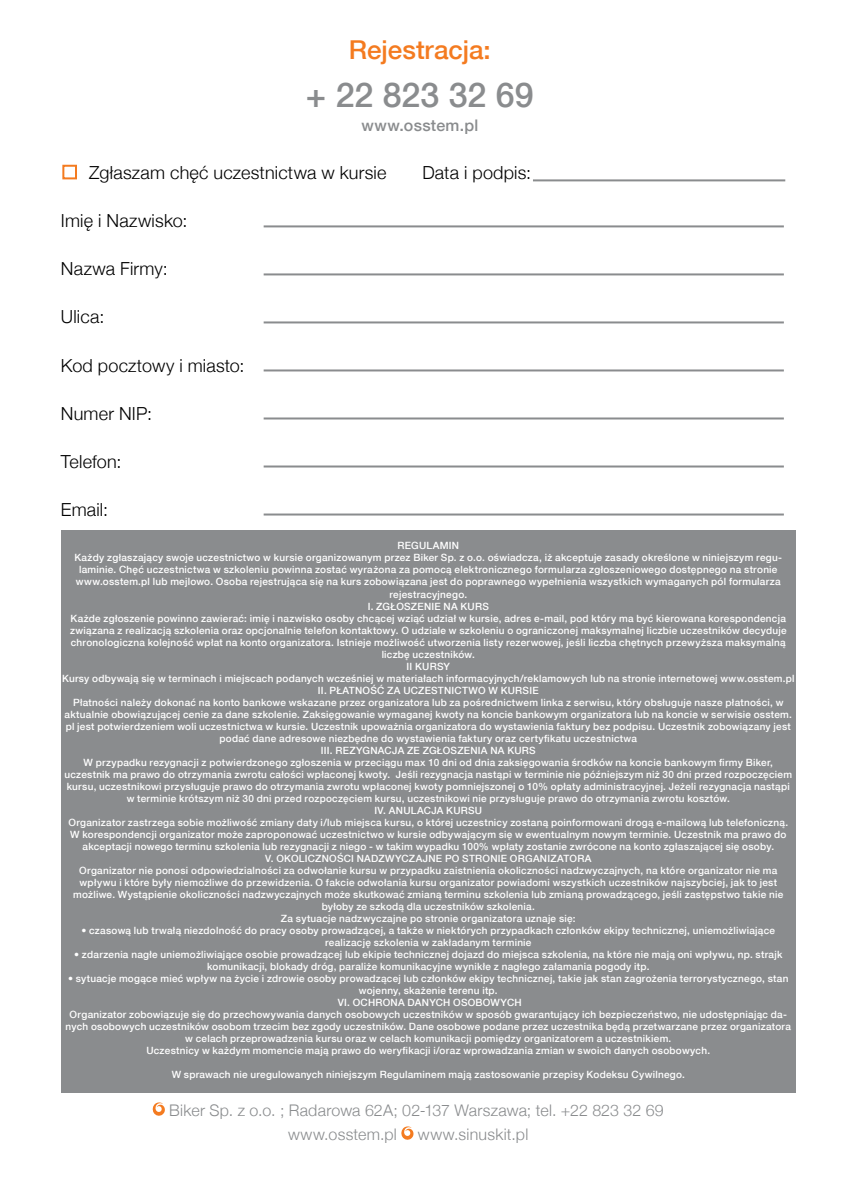
<style>
.page{position:relative;width:842px;height:1191px;background:#fff}
.page>*{position:absolute;margin:0;border:0;box-sizing:border-box;transform-origin:0 0}
.t1{font:500 34px "Helvetica Neue";letter-spacing:-.005em;color:#8a8c8e}
.t2{font:500 26px "Helvetica Neue";color:#f47b20}
.t3{font:300 18px "Helvetica Neue";letter-spacing:.01em;color:#000}
.t4{font:300 16px/24px "Helvetica Neue";letter-spacing:.015em;color:#8a8c8e}
.t5{font:500 16px "Helvetica Neue";letter-spacing:.02em;color:#8a8c8e}
.t6{font:500 10px/12px "Helvetica Neue";letter-spacing:.025em;color:#fff;text-align:center}
</style>
<div class="page">
<hr style="left:264px;top:273px;width:520px;height:2px;background:#8a8c8e">
<div style="left:62px;top:165px;width:15px;height:14px;border:2px solid #f47b20"></div>
<svg style="left:152px;top:1102px;width:13px;height:14px"></svg>
<svg style="left:401px;top:1126px;width:13px;height:14px"></svg>
<hr style="left:264px;top:321px;width:520px;height:2px;background:#8a8c8e">
<hr style="left:264px;top:369px;width:520px;height:2px;background:#8a8c8e">
<hr style="left:264px;top:417px;width:520px;height:2px;background:#8a8c8e">
<hr style="left:264px;top:465px;width:520px;height:2px;background:#8a8c8e">
<hr style="left:264px;top:513px;width:520px;height:2px;background:#8a8c8e">
<hr style="left:264px;top:225px;width:520px;height:2px;background:#8a8c8e">
<div style="left:61px;top:531px;width:735px;height:562px;background:#8a8c8e"></div>
<hr style="left:533px;top:179px;width:252px;height:2px;background:#8a8c8e">
<h2 class="t2" style="left:349px;top:29px;width:143px">Rejestracja:</h2>
<h1 class="t1" style="left:306px;top:68px;width:229px">+ 22 823 32 69</h1>
<h3 class="t5" style="left:361px;top:113px;width:118px">www.osstem.pl</h3>
<h3 class="t3" style="left:89px;top:158px;width:299px">Zgłaszam chęć uczestnictwa w kursie</h3>
<h3 class="t3" style="left:61px;top:206px;width:128px">Imię i Nazwisko:</h3>
<h3 class="t3" style="left:61px;top:254px;width:108px">Nazwa Firmy:</h3>
<h3 class="t3" style="left:61px;top:302px;width:45px">Ulica:</h3>
<h3 class="t3" style="left:61px;top:350px;width:185px">Kod pocztowy i miasto:</h3>
<h3 class="t3" style="left:61px;top:398px;width:93px">Numer NIP:</h3>
<h3 class="t3" style="left:61px;top:446px;width:62px">Telefon:</h3>
<h3 class="t3" style="left:61px;top:494px;width:49px">Email:</h3>
<h3 class="t3" style="left:422px;top:158px;width:110px">Data i podpis:</h3>
<p class="t6" style="left:62px;top:539px;width:734px">REGULAMIN<br>Każdy zgłaszający swoje uczestnictwo w kursie organizowanym przez Biker Sp. z o.o. oświadcza, iż akceptuje zasady określone w niniejszym regu&shy;laminie. Chęć uczestnictwa w szkoleniu powinna zostać wyrażona za pomocą elektronicznego formularza zgłoszeniowego dostępnego na stronie www.osstem.pl lub mejlowo. Osoba rejestrująca się na kurs zobowiązana jest do poprawnego wypełnienia wszystkich wymaganych pól formularza rejestracyjnego.<br>I. ZGŁOSZENIE NA KURS<br>Każde zgłoszenie powinno zawierać: imię i nazwisko osoby chcącej wziąć udział w kursie, adres e-mail, pod który ma być kierowana korespondencja związana z realizacją szkolenia oraz opcjonalnie telefon kontaktowy. O udziale w szkoleniu o ograniczonej maksymalnej liczbie uczestników decyduje chronologiczna kolejność wpłat na konto organizatora. Istnieje możliwość utworzenia listy rezerwowej, jeśli liczba chętnych przewyższa maksymalną liczbę uczestników.<br>II KURSY<br>Kursy odbywają się w terminach i miejscach podanych wcześniej w materiałach informacyjnych/reklamowych lub na stronie internetowej www.osstem.pl II. PŁATNOŚĆ ZA UCZESTNICTWO W KURSIE<br>Płatności należy dokonać na konto bankowe wskazane przez organizatora lub za pośrednictwem linka z serwisu, który obsługuje nasze płatności, w aktualnie obowiązującej cenie za dane szkolenie. Zaksięgowanie wymaganej kwoty na koncie bankowym organizatora lub na koncie w serwisie osstem. pl jest potwierdzeniem woli uczestnictwa w kursie. Uczestnik upoważnia organizatora do wystawienia faktury bez podpisu. Uczestnik zobowiązany jest podać dane adresowe niezbędne do wystawienia faktury oraz certyfikatu uczestnictwa<br>III. REZYGNACJA ZE ZGŁOSZENIA NA KURS<br>W przypadku rezygnacji z potwierdzonego zgłoszenia w przeciągu max 10 dni od dnia zaksięgowania środków na koncie bankowym firmy Biker, uczestnik ma prawo do otrzymania zwrotu całości wpłaconej kwoty. Jeśli rezygnacja nastąpi w terminie nie późniejszym niż 30 dni przed rozpoczęciem kursu, uczestnikowi przysługuje prawo do otrzymania zwrotu wpłaconej kwoty pomniejszonej o 10% opłaty administracyjnej. Jeżeli rezygnacja nastąpi w terminie krótszym niż 30 dni przed rozpoczęciem kursu, uczestnikowi nie przysługuje prawo do otrzymania zwrotu kosztów.<br>IV. ANULACJA KURSU<br>Organizator zastrzega sobie możliwość zmiany daty i/lub miejsca kursu, o której uczestnicy zostaną poinformowani drogą e-mailową lub telefoniczną.<br>W korespondencji organizator może zaproponować uczestnictwo w kursie odbywającym się w ewentualnym nowym terminie. Uczestnik ma prawo do akceptacji nowego terminu szkolenia lub rezygnacji z niego - w takim wypadku 100% wpłaty zostanie zwrócone na konto zgłaszającej się osoby.<br>V. OKOLICZNOŚCI NADZWYCZAJNE PO STRONIE ORGANIZATORA<br>Organizator nie ponosi odpowiedzialności za odwołanie kursu w przypadku zaistnienia okoliczności nadzwyczajnych, na które organizator nie ma wpływu i które były niemożliwe do przewidzenia. O fakcie odwołania kursu organizator powiadomi wszystkich uczestników najszybciej, jak to jest możliwe. Wystąpienie okoliczności nadzwyczajnych może skutkować zmianą terminu szkolenia lub zmianą prowadzącego, jeśli zastępstwo takie nie byłoby ze szkodą dla uczestników szkolenia.<br>Za sytuacje nadzwyczajne po stronie organizatora uznaje się:</p>
<p class="t6" style="left:81px;top:923px;width:695px">• czasową lub trwałą niezdolność do pracy osoby prowadzącej, a także w niektórych przypadkach członków ekipy technicznej, uniemożliwiające realizację szkolenia w zakładanym terminie</p>
<p class="t6" style="left:74px;top:947px;width:710px">• zdarzenia nagłe uniemożliwiające osobie prowadzącej lub ekipie technicznej dojazd do miejsca szkolenia, na które nie mają oni wpływu, np. strajk komunikacji, blokady dróg, paraliże komunikacyjne wynikłe z nagłego załamania pogody itp.</p>
<p class="t6" style="left:66px;top:971px;width:727px">• sytuacje mogące mieć wpływ na życie i zdrowie osoby prowadzącej lub członków ekipy technicznej, takie jak stan zagrożenia terrorystycznego, stan wojenny, skażenie terenu itp.<br>VI. OCHRONA DANYCH OSOBOWYCH<br>Organizator zobowiązuje się do przechowywania danych osobowych uczestników w sposób gwarantujący ich bezpieczeństwo, nie udostępniając da&shy;nych osobowych uczestników osobom trzecim bez zgody uczestników. Dane osobowe podane przez uczestnika będą przetwarzane przez organizatora w celach przeprowadzenia kursu oraz w celach komunikacji pomiędzy organizatorem a uczestnikiem.<br>Uczestnicy w każdym momencie mają prawo do weryfikacji i/oraz wprowadzania zmian w swoich danych osobowych.</p>
<p class="t6" style="left:172px;top:1067px;width:515px">W sprawach nie uregulowanych niniejszym Regulaminem mają zastosowanie przepisy Kodeksu Cywilnego.</p>
<h3 class="t4" style="left:288px;top:1097px;width:377px;text-indent:-119px">Biker Sp. z o.o. ; Radarowa 62A; 02-137 Warszawa; tel. +22 823 32 69 www.osstem.pl</h3>
<h3 class="t4" style="left:418px;top:1121px;width:112px">www.sinuskit.pl</h3>
</div>
